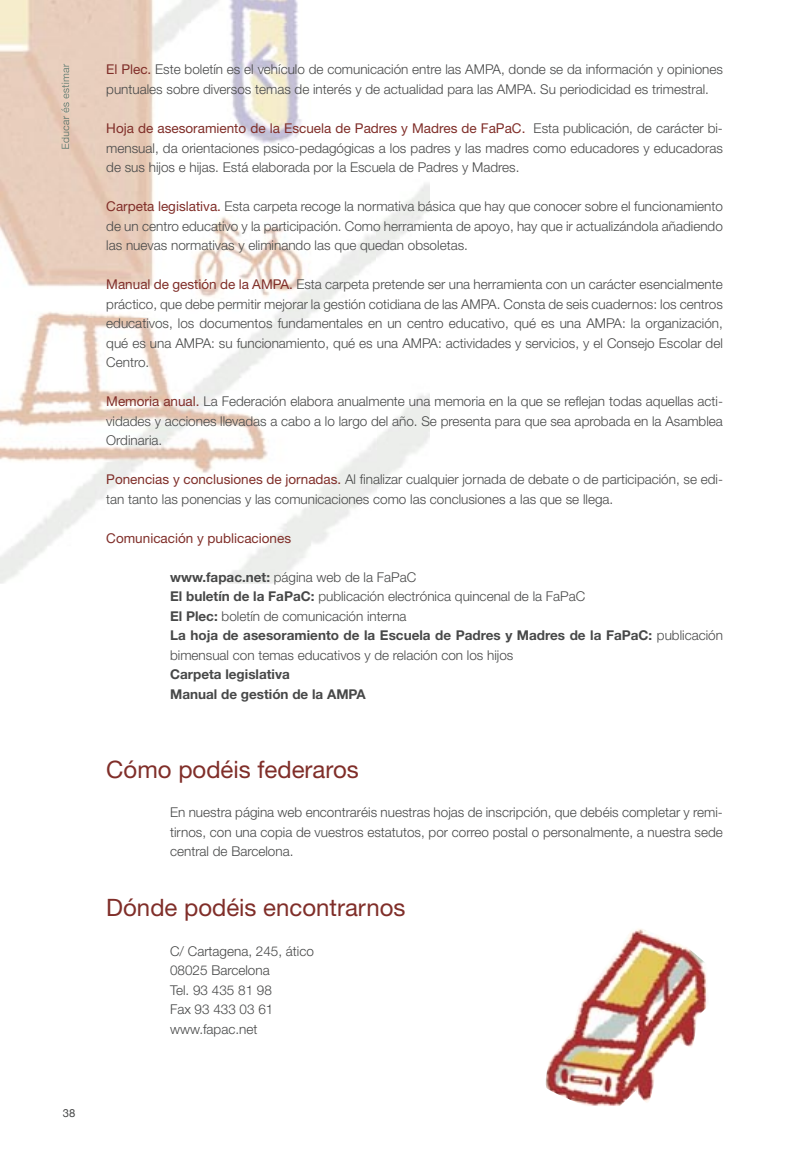
<style>
.page{position:relative;width:808px;height:1170px;background:#fff}
.page>*{position:absolute;margin:0;border:0;box-sizing:border-box;transform-origin:0 0}
.t1{font:24px "Helvetica Neue";color:#802e29}
.t2{font:300 13.5px/19.5px "Helvetica Neue";color:#474848;text-align:justify}
.t3{font:700 13.5px/19.5px "Helvetica Neue";color:#474848}
.t4{font:13.5px "Helvetica Neue";color:#802e29}
.t5{font:11.25px "Helvetica Neue";color:#474848}
.s1{font-weight:400;color:#802e29}
.s2{font-weight:700}
</style>
<div class="page">
<img style="left:0;top:0;width:430px;height:583px">
<img style="left:62px;top:116px;width:7px;height:33px">
<img style="left:61px;top:64px;width:8px;height:48px">
<img style="left:545px;top:929px;width:162px;height:177px">
<p class="t5" style="left:63px;top:1106px;width:14px">38</p>
<p class="t2" style="left:106px;top:60px;width:618px"><span class="s1">El Plec.</span> Este boletín es el vehículo de comunicación entre las AMPA, donde se da información y opiniones puntuales sobre diversos temas de interés y de actualidad para las AMPA. Su periodicidad es trimestral.</p>
<p class="t2" style="left:106px;top:118px;width:618px"><span class="s1">Hoja de asesoramiento de la Escuela de Padres y Madres de FaPaC.</span> Esta publicación, de carácter bi&shy;mensual, da orientaciones psico-pedagógicas a los padres y las madres como educadores y educadoras de sus hijos e hijas. Está elaborada por la Escuela de Padres y Madres.</p>
<p class="t2" style="left:106px;top:196px;width:618px"><span class="s1">Carpeta legislativa.</span> Esta carpeta recoge la normativa básica que hay que conocer sobre el funcionamiento de un centro educativo y la participación. Como herramienta de apoyo, hay que ir actualizándola añadiendo las nuevas normativas y eliminando las que quedan obsoletas.</p>
<p class="t2" style="left:106px;top:274px;width:618px"><span class="s1">Manual de gestión de la AMPA.</span> Esta carpeta pretende ser una herramienta con un carácter esencialmente práctico, que debe permitir mejorar la gestión cotidiana de las AMPA. Consta de seis cuadernos: los centros educativos, los documentos fundamentales en un centro educativo, qué es una AMPA: la organización, qué es una AMPA: su funcionamiento, qué es una AMPA: actividades y servicios, y el Consejo Escolar del Centro.</p>
<p class="t2" style="left:106px;top:391px;width:618px"><span class="s1">Memoria anual.</span> La Federación elabora anualmente una memoria en la que se reflejan todas aquellas acti&shy;vidades y acciones llevadas a cabo a lo largo del año. Se presenta para que sea aprobada en la Asamblea Ordinaria.</p>
<p class="t2" style="left:106px;top:469px;width:618px"><span class="s1">Ponencias y conclusiones de jornadas.</span> Al finalizar cualquier jornada de debate o de participación, se edi&shy;tan tanto las ponencias y las comunicaciones como las conclusiones a las que se llega.</p>
<p class="t4" style="left:106px;top:530px;width:186px">Comunicación y publicaciones</p>
<p class="t2" style="left:170px;top:567px;width:554px;text-align:left"><span class="s2">www.fapac.net:</span> página web de la FaPaC<br><span class="s2">El buletín de la FaPaC:</span> publicación electrónica quincenal de la FaPaC<br><span class="s2">El Plec:</span> boletín de comunicación interna<br><span class="s2">La hoja de asesoramiento de la Escuela de Padres y Madres de la FaPaC:</span> publicación bimensual con temas educativos y de relación con los hijos</p>
<p class="t3" style="left:170px;top:664px;width:197px">Carpeta legislativa<br>Manual de gestión de la AMPA</p>
<h1 class="t1" style="left:106px;top:755px;width:254px">Cómo podéis federaros</h1>
<p class="t2" style="left:170px;top:802px;width:554px">En nuestra página web encontraréis nuestras hojas de inscripción, que debéis completar y remi&shy;tirnos, con una copia de vuestros estatutos, por correo postal o personalmente, a nuestra sede central de Barcelona.</p>
<h1 class="t1" style="left:106px;top:893px;width:301px">Dónde podéis encontrarnos</h1>
<p class="t2" style="left:170px;top:940px;width:145px;text-align:left">C/ Cartagena, 245, ático<br>08025 Barcelona<br>Tel. 93 435 81 98<br>Fax 93 433 03 61 www.fapac.net</p>
</div>
